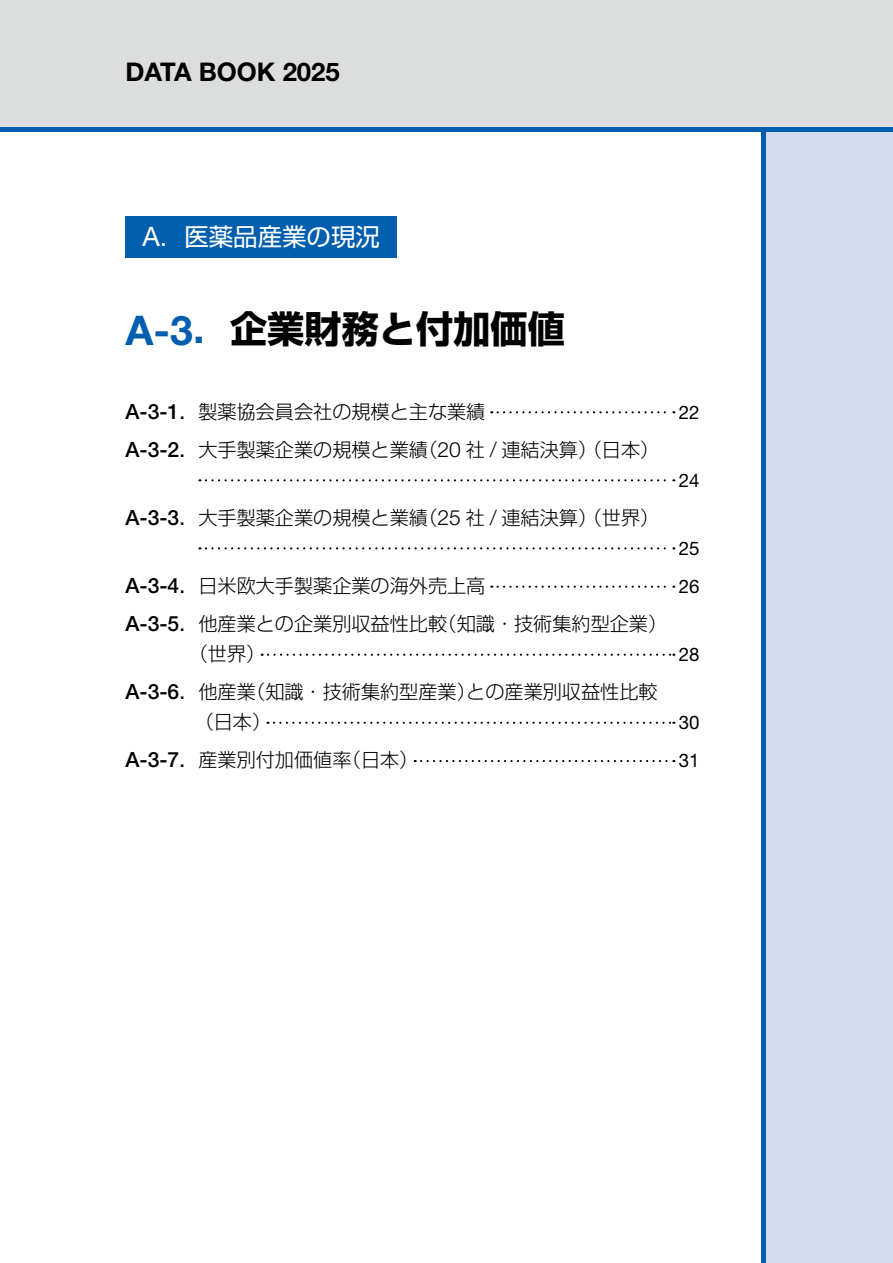
<style>
.page{position:relative;width:893px;height:1263px;background:#fff}
.page>*{position:absolute;margin:0;border:0;box-sizing:border-box;transform-origin:0 0}
.t1{font:700 37.2px "Shin Go Pr 6";color:#000}
.t2{font:700 25.65px "Helvetica Neue LT Std";color:#000}
.t3{font:24.45px "Shin Go Pr 6";color:#fff}
.t4{font:300 19.2px/29.7px "Shin Go Pr 6";color:#000}
.t5{font:18.75px "Helvetica Neue LT Std";color:#000}
.s1{font-family:"Helvetica Neue LT Std";font-size:26.85px}
.s2{font-family:"Helvetica Neue LT Std";font-size:40.95px;color:#005eae}
.s3{color:#005eae}
.s4{font-family:"Helvetica Neue LT Std";font-weight:500;font-size:21px}
.s5{font-weight:500}
.s6{font-family:"Helvetica Neue LT Std";font-size:21px}
</style>
<div class="page">
<div style="left:0;top:0;width:893px;height:129px;background:#dcdddd"></div>
<div style="left:761px;top:131px;width:132px;height:1132px;background:#d3dbef"></div>
<svg style="left:498px;top:411px;width:176px;height:2px"></svg>
<svg style="left:206px;top:479px;width:468px;height:2px"></svg>
<svg style="left:206px;top:547px;width:468px;height:2px"></svg>
<svg style="left:498px;top:586px;width:176px;height:2px"></svg>
<svg style="left:262px;top:654px;width:412px;height:2px"></svg>
<svg style="left:274px;top:722px;width:400px;height:2px"></svg>
<svg style="left:415px;top:760px;width:259px;height:2px"></svg>
<div style="left:125px;top:216px;width:272px;height:41px;background:#005eae"></div>
<hr style="left:761px;top:129px;width:4px;height:1134px;background:#005eae">
<hr style="left:0;top:128px;width:893px;height:4px;background:#005eae">
<h2 class="t2" style="left:125px;top:56px;width:216px">DATA BOOK 2025</h2>
<p class="t3" style="left:142px;top:216px;width:239px"><span class="s1">A</span>．医薬品産業の現況</p>
<h1 class="t1" style="left:125px;top:300px;width:441px"><span class="s2">A-3</span><span class="s3">．</span>企業財務と付加価値</h1>
<p class="t4" style="left:125px;top:395px;width:361px"><span class="s4">A-3-1</span><span class="s5">．</span>製薬協会員会社の規模と主な業績</p>
<p class="t5" style="left:679px;top:401px;width:22px">22</p>
<p class="t4" style="left:125px;top:433px;width:535px"><span class="s4">A-3-2</span><span class="s5">．</span>大手製薬企業の規模と業績（<span class="s6">20</span> 社 <span class="s6">/</span> 連結決算）（日本）</p>
<p class="t5" style="left:679px;top:469px;width:22px">24</p>
<p class="t4" style="left:125px;top:501px;width:535px"><span class="s4">A-3-3</span><span class="s5">．</span>大手製薬企業の規模と業績（<span class="s6">25</span> 社 <span class="s6">/</span> 連結決算）（世界）</p>
<p class="t5" style="left:679px;top:537px;width:22px">25</p>
<p class="t4" style="left:125px;top:569px;width:361px"><span class="s4">A-3-4</span><span class="s5">．</span>日米欧大手製薬企業の海外売上高</p>
<p class="t5" style="left:679px;top:575px;width:22px">26</p>
<p class="t4" style="left:189px;top:607px;width:480px;text-indent:-63px"><span class="s4">A-3-5</span><span class="s5">．</span>他産業との企業別収益性比較（知識・技術集約型企業）（世界）</p>
<p class="t5" style="left:679px;top:643px;width:22px">28</p>
<p class="t4" style="left:195px;top:675px;width:464px;text-indent:-69px"><span class="s4">A-3-6</span><span class="s5">．</span>他産業（知識・技術集約型産業）との産業別収益性比較（日本）</p>
<p class="t5" style="left:679px;top:711px;width:22px">30</p>
<p class="t4" style="left:125px;top:743px;width:294px"><span class="s4">A-3-7</span><span class="s5">．</span>産業別付加価値率（日本）</p>
<p class="t5" style="left:679px;top:749px;width:22px">31</p>
</div>
